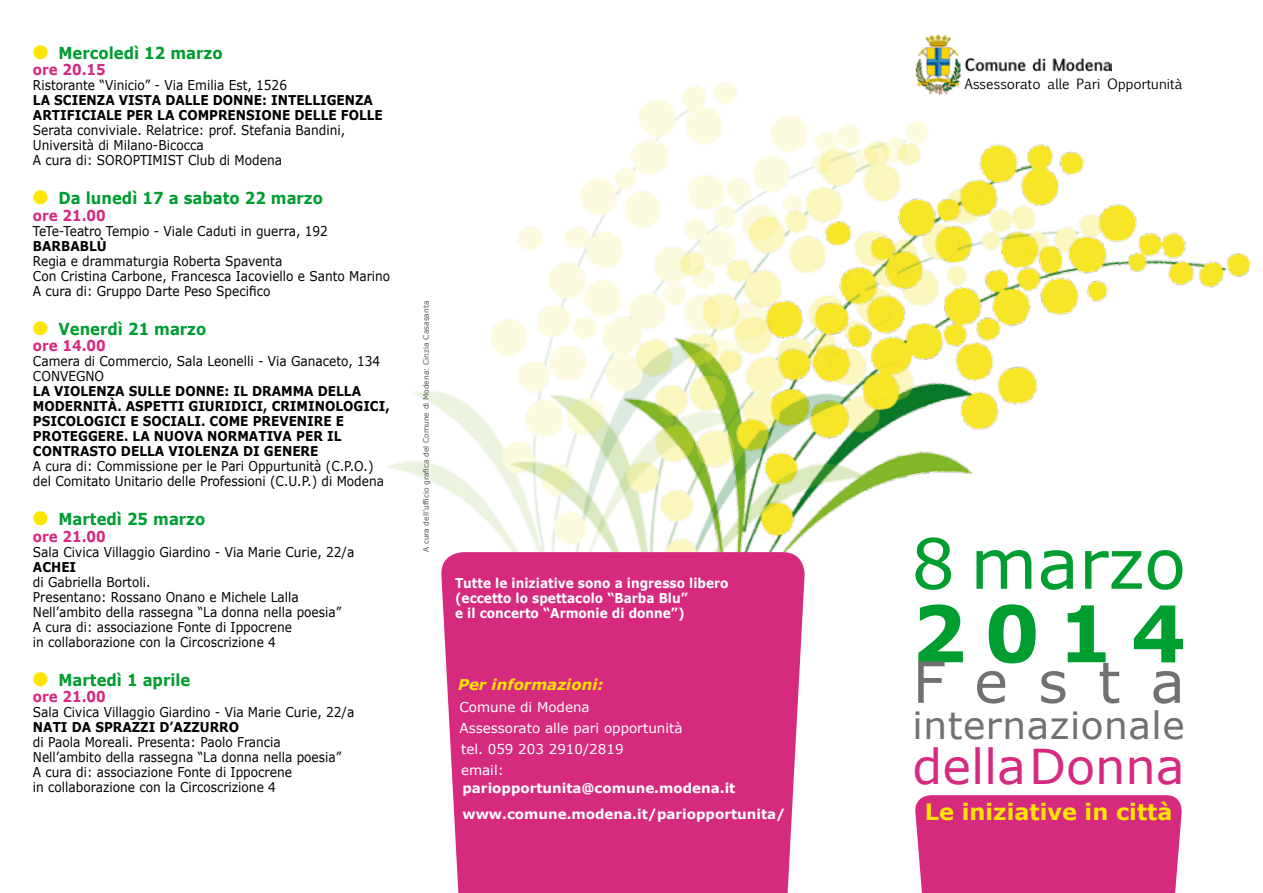
<style>
.page{position:relative;width:1263px;height:893px;background:#fff}
.page>*{position:absolute;margin:0;border:0;box-sizing:border-box;transform-origin:0 0}
.t1{font:700 78px "Verdana";color:#009d30}
.t2{font:69px "Verdana";color:#009d30}
.t3{font:57px "Verdana";letter-spacing:.53em;color:#707172}
.t4{font:48px "Verdana";color:#d62a7f}
.t5{font:37.5px "Verdana";letter-spacing:.015em;color:#707172}
.t6{font:700 22.5px "Verdana";color:#ffe500}
.t7{font:700 16.5px "Verdana";color:#009d30;scale:.9 1}
.t8{font:700 15px "Verdana";color:#d62a7f;scale:.9 1}
.t9{font:italic 700 15px "Verdana";color:#ffe500}
.t10{font:13.65px "Euphemia UCAS";color:#000}
.t11{font:13.5px/15px "Verdana";color:#000;scale:.9 1}
.t12{font:700 13.5px/15px "Verdana";color:#000;scale:.9 1}
.t13{font:700 13.5px/15px "Verdana";color:#fff;scale:.9 1}
.t14{font:13.5px/21px "Verdana";color:#fff}
.t15{font:700 13.5px/25.5px "Verdana";color:#fff}
.t16{font:7.5px "Verdana";color:#58585a}
.s1{color:#ffe500}
</style>
<div class="page">
<img style="left:1079px;top:63px;width:132px;height:239px">
<img style="left:386px;top:34px;width:693px;height:518px">
<div style="left:915px;top:795px;width:267px;height:98px;background:#d62a7f"></div>
<div style="left:441px;top:552px;width:364px;height:341px;background:#d62a7f"></div>
<img style="left:915px;top:35px;width:196px;height:59px">
<p class="t7" style="left:33px;top:42px;width:212px"><span class="s1">●</span> Mercoledì 12 marzo</p>
<p class="t8" style="left:33px;top:60px;width:82px">ore 20.15</p>
<p class="t11" style="left:33px;top:77px;width:284px">Ristorante “Vinicio” - Via Emilia Est, 1526</p>
<p class="t12" style="left:33px;top:92px;width:390px">LA SCIENZA VISTA DALLE DONNE: INTELLIGENZA<br>ARTIFICIALE PER LA COMPRENSIONE DELLE FOLLE</p>
<p class="t11" style="left:33px;top:122px;width:348px">Serata conviviale. Relatrice: prof. Stefania Bandini,<br>Università di Milano-Bicocca<br>A cura di: SOROPTIMIST Club di Modena</p>
<p class="t7" style="left:33px;top:188px;width:324px"><span class="s1">●</span> Da lunedì 17 a sabato 22 marzo</p>
<p class="t8" style="left:33px;top:206px;width:82px">ore 21.00</p>
<p class="t11" style="left:33px;top:223px;width:329px">TeTe-Teatro Tempio - Viale Caduti in guerra, 192</p>
<p class="t12" style="left:33px;top:238px;width:83px">BARBABLÙ</p>
<p class="t11" style="left:33px;top:253px;width:398px">Regia e drammaturgia Roberta Spaventa<br>Con Cristina Carbone, Francesca Iacoviello e Santo Marino<br>A cura di: Gruppo Darte Peso Specifico</p>
<p class="t7" style="left:33px;top:318px;width:194px"><span class="s1">●</span> Venerdì 21 marzo</p>
<p class="t8" style="left:33px;top:336px;width:82px">ore 14.00</p>
<p class="t11" style="left:33px;top:353px;width:387px">Camera di Commercio, Sala Leonelli - Via Ganaceto, 134<br>CONVEGNO</p>
<p class="t12" style="left:33px;top:383px;width:398px">LA VIOLENZA SULLE DONNE: IL DRAMMA DELLA MODERNITÀ. ASPETTI GIURIDICI, CRIMINOLOGICI, PSICOLOGICI E SOCIALI. COME PREVENIRE E PROTEGGERE. LA NUOVA NORMATIVA PER IL CONTRASTO DELLA VIOLENZA DI GENERE</p>
<p class="t11" style="left:33px;top:458px;width:392px">A cura di: Commissione per le Pari Oppurtunità (C.P.O.) del Comitato Unitario delle Professioni (C.U.P.) di Modena</p>
<p class="t7" style="left:33px;top:509px;width:193px"><span class="s1">●</span> Martedì 25 marzo</p>
<p class="t8" style="left:33px;top:527px;width:82px">ore 21.00</p>
<p class="t11" style="left:33px;top:544px;width:359px">Sala Civica Villaggio Giardino - Via Marie Curie, 22/a</p>
<p class="t12" style="left:33px;top:559px;width:50px">ACHEI</p>
<p class="t11" style="left:33px;top:574px;width:344px">di Gabriella Bortoli.<br>Presentano: Rossano Onano e Michele Lalla Nell’ambito della rassegna “La donna nella poesia” A cura di: associazione Fonte di Ippocrene<br>in collaborazione con la Circoscrizione 4</p>
<p class="t7" style="left:33px;top:669px;width:176px"><span class="s1">●</span> Martedì 1 aprile</p>
<p class="t8" style="left:33px;top:687px;width:82px">ore 21.00</p>
<p class="t11" style="left:33px;top:704px;width:359px">Sala Civica Villaggio Giardino - Via Marie Curie, 22/a</p>
<p class="t12" style="left:33px;top:719px;width:230px">NATI DA SPRAZZI D’AZZURRO</p>
<p class="t11" style="left:33px;top:734px;width:344px">di Paola Moreali. Presenta: Paolo Francia Nell’ambito della rassegna “La donna nella poesia” A cura di: associazione Fonte di Ippocrene<br>in collaborazione con la Circoscrizione 4</p>
<p class="t16" style="left:421px;top:552px;width:253px;rotate:-90deg">A cura dell’ufficio grafica del Comune di Modena: Cinzia Casasanta</p>
<p class="t13" style="left:455px;top:575px;width:305px">Tutte le iniziative sono a ingresso libero (eccetto lo spettacolo “Barba Blu”<br>e il concerto “Armonie di donne”)</p>
<p class="t9" style="left:458px;top:675px;width:147px">Per informazioni:</p>
<p class="t14" style="left:459px;top:696px;width:225px">Comune di Modena<br>Assessorato alle pari opportunità tel. 059 203 2910/2819<br>email:</p>
<p class="t15" style="left:462px;top:775px;width:325px">pariopportunita@comune.modena.it www.comune.modena.it/pariopportunita/</p>
<p class="t10" style="left:964px;top:74px;width:219px">Assessorato alle Pari Opportunità</p>
<h2 class="t2" style="left:911px;top:520px;width:276px">8 marzo</h2>
<h1 class="t1" style="left:911px;top:584px;width:276px">2014</h1>
<h3 class="t3" style="left:912px;top:646px;width:274px">Festa</h3>
<h3 class="t5" style="left:912px;top:701px;width:274px">internazionale</h3>
<h3 class="t4" style="left:912px;top:736px;width:274px">della Donna</h3>
<h3 class="t6" style="left:925px;top:797px;width:249px">Le iniziative in città</h3>
</div>
